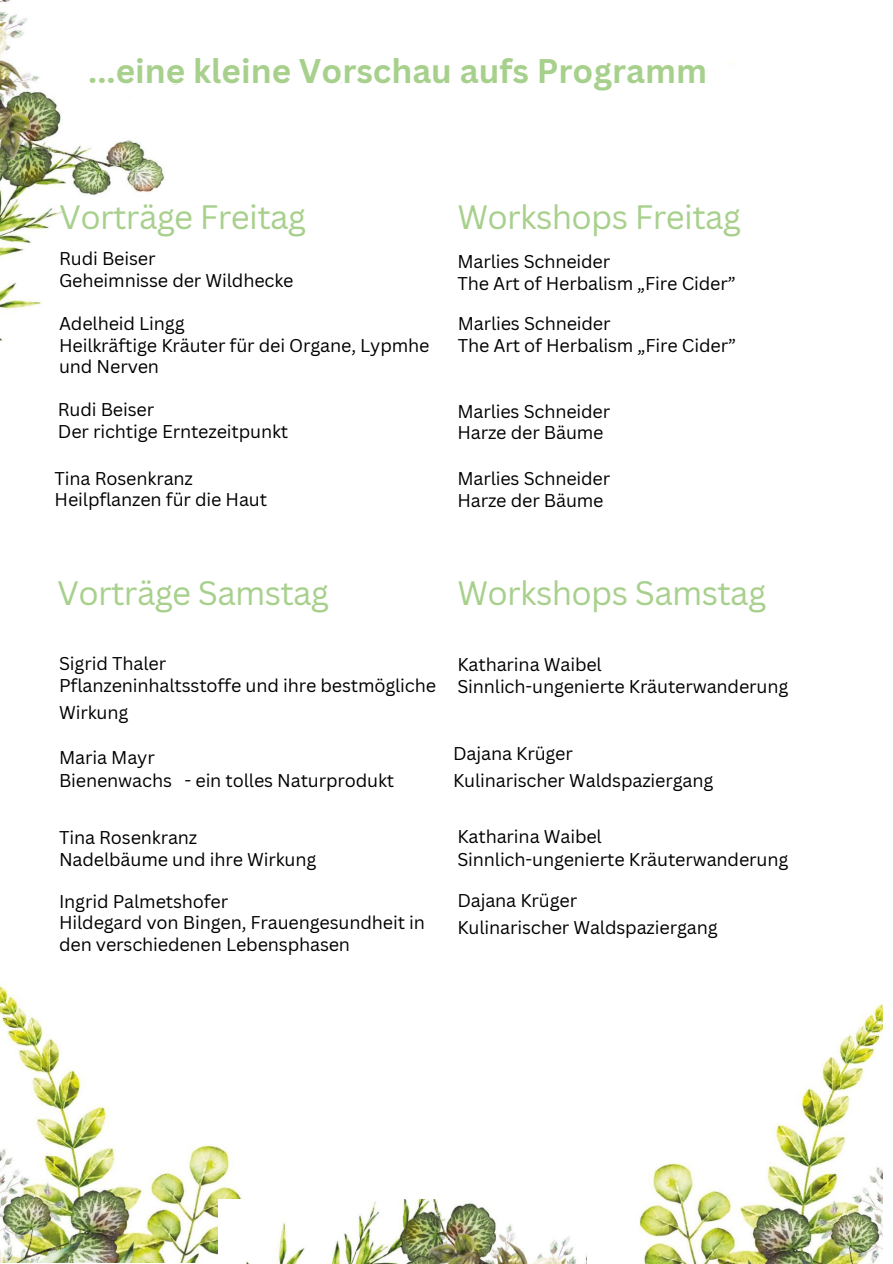
<style>
.page{position:relative;width:893px;height:1264px;background:#fff}
.page>*{position:absolute;margin:0;border:0;box-sizing:border-box;transform-origin:0 0}
.t1{font:700 33.3px "Canva Sans";color:#a8d08d}
.t2{font:33px "Canva Sans";letter-spacing:-.02em;color:#a8d08d}
.t3{font:18px/21.3px "Canva Sans";letter-spacing:-.01em;color:#000}
</style>
<div class="page">
<img style="left:0;top:1px;width:732px;height:341px">
<img style="left:0;top:985px;width:883px;height:277px">
<div style="left:105px;top:52px;width:46px;height:44px;background:#fff"></div>
<div style="left:121px;top:53px;width:32px;height:30px;background:#fff"></div>
<svg style="left:75px;top:58px;width:404px;height:88px"></svg>
<svg style="left:679px;top:65px;width:58px;height:30px"></svg>
<img style="left:368px;top:1000px;width:514px;height:263px">
<img style="left:219px;top:1199px;width:367px;height:64px">
<p class="t1" style="left:88px;top:47px;width:620px">...eine kleine Vorschau aufs Programm</p>
<p class="t2" style="left:59px;top:193px;width:248px">Vorträge Freitag</p>
<p class="t2" style="left:457px;top:194px;width:285px">Workshops Freitag</p>
<p class="t3" style="left:59px;top:247px;width:98px">Rudi Beiser</p>
<p class="t3" style="left:59px;top:269px;width:236px">Geheimnisse der Wildhecke</p>
<p class="t3" style="left:457px;top:250px;width:154px">Marlies Schneider</p>
<p class="t3" style="left:457px;top:272px;width:280px">The Art of Herbalism „Fire Cider”</p>
<p class="t3" style="left:59px;top:312px;width:127px">Adelheid Lingg</p>
<p class="t3" style="left:59px;top:334px;width:372px">Heilkräftige Kräuter für dei Organe, Lypmhe und Nerven</p>
<p class="t3" style="left:58px;top:398px;width:98px">Rudi Beiser</p>
<p class="t3" style="left:58px;top:420px;width:232px">Der richtige Erntezeitpunkt</p>
<p class="t3" style="left:55px;top:467px;width:140px">Tina Rosenkranz</p>
<p class="t3" style="left:55px;top:489px;width:214px">Heilpflanzen für die Haut</p>
<p class="t3" style="left:457px;top:312px;width:154px">Marlies Schneider</p>
<p class="t3" style="left:457px;top:334px;width:280px">The Art of Herbalism „Fire Cider”</p>
<p class="t3" style="left:457px;top:400px;width:154px">Marlies Schneider</p>
<p class="t3" style="left:457px;top:421px;width:148px">Harze der Bäume</p>
<p class="t3" style="left:457px;top:467px;width:154px">Marlies Schneider</p>
<p class="t3" style="left:457px;top:489px;width:148px">Harze der Bäume</p>
<p class="t2" style="left:57px;top:570px;width:273px">Vorträge Samstag</p>
<p class="t2" style="left:457px;top:570px;width:310px">Workshops Samstag</p>
<p class="t3" style="left:59px;top:652px;width:109px">Sigrid Thaler</p>
<p class="t3" style="left:59px;top:671px;width:378px;line-height:26.7px">Pflanzeninhaltsstoffe und ihre bestmögliche<br>Wirkung</p>
<p class="t3" style="left:59px;top:746px;width:97px">Maria Mayr</p>
<p class="t3" style="left:59px;top:769px;width:337px">Bienenwachs - ein tolles Naturprodukt</p>
<p class="t3" style="left:59px;top:826px;width:140px">Tina Rosenkranz</p>
<p class="t3" style="left:59px;top:848px;width:259px">Nadelbäume und ihre Wirkung</p>
<p class="t3" style="left:59px;top:890px;width:171px">Ingrid Palmetshofer</p>
<p class="t3" style="left:59px;top:911px;width:367px">Hildegard von Bingen, Frauengesundheit in den verschiedenen Lebensphasen</p>
<p class="t3" style="left:457px;top:653px;width:146px">Katharina Waibel</p>
<p class="t3" style="left:457px;top:675px;width:332px">Sinnlich-ungenierte Kräuterwanderung</p>
<p class="t3" style="left:453px;top:742px;width:121px">Dajana Krüger</p>
<p class="t3" style="left:453px;top:769px;width:262px">Kulinarischer Waldspaziergang</p>
<p class="t3" style="left:457px;top:825px;width:146px">Katharina Waibel</p>
<p class="t3" style="left:457px;top:848px;width:332px">Sinnlich-ungenierte Kräuterwanderung</p>
<p class="t3" style="left:457px;top:889px;width:121px">Dajana Krüger</p>
<p class="t3" style="left:457px;top:916px;width:262px">Kulinarischer Waldspaziergang</p>
</div>
